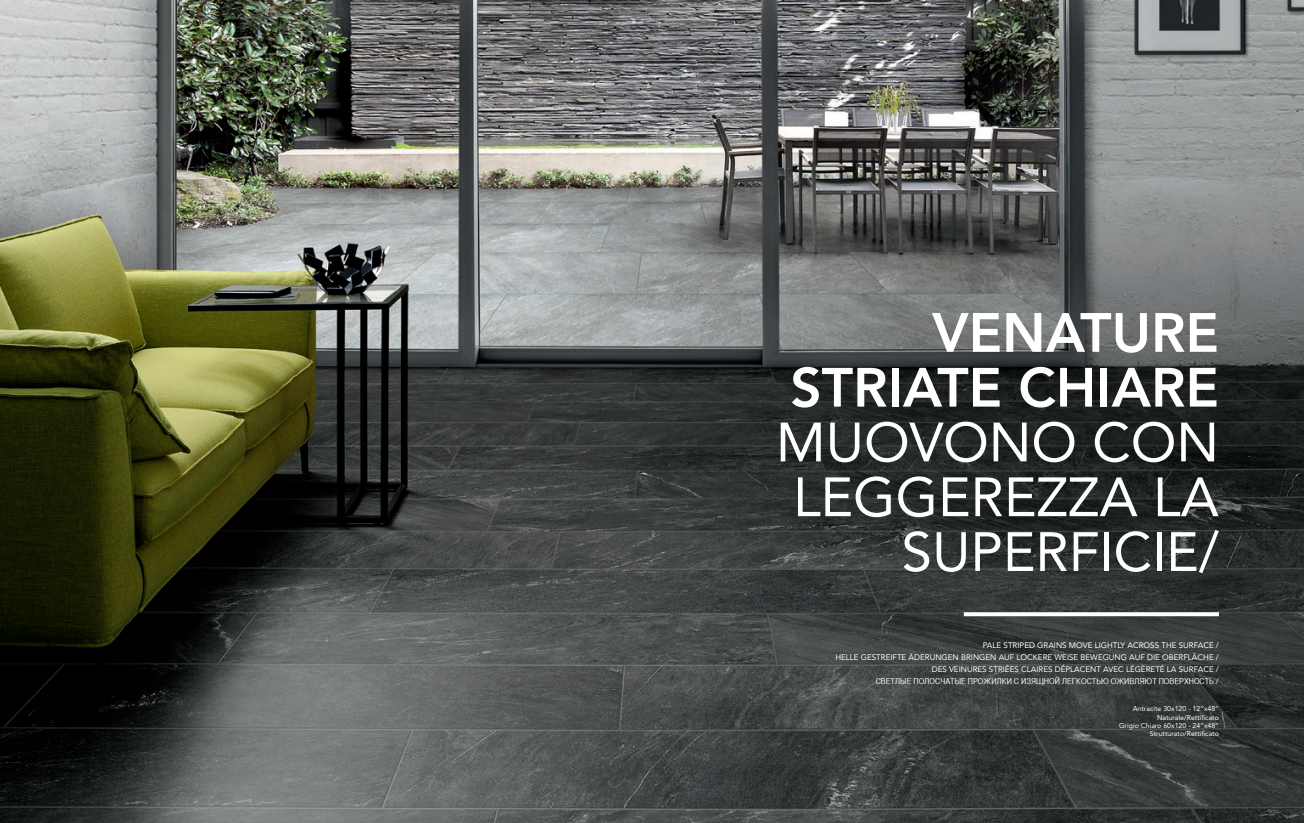
<style>
.page{position:relative;width:1304px;height:823px;background:#fff}
.page>*{position:absolute;margin:0;border:0;box-sizing:border-box;transform-origin:0 0}
.t1{font:54.7px/54.7px "Avenir";color:#fff;text-align:right}
.t2{font:800 54.7px "Avenir";color:#fff}
.t3{font:8px "Avenir";color:#fff}
.t4{font:8px "Helvetica CY Plain";color:#fff;scale:1.1 1}
.t5{font:7px "Avenir";color:#fff}
.s1{font-weight:800}
.s2{font-family:"Avenir"}
</style>
<div class="page">
<img style="left:0;top:0;width:1304px;height:822px">
<svg style="left:964px;top:612px;width:255px;height:4px"></svg>
<p class="t2" style="left:932px;top:300px;width:288px">VENATURE</p>
<p class="t1" style="left:776px;top:360px;width:445px"><span class="s1">STRIATE CHIARE<br></span>MUOVONO CON<br>LEGGEREZZA LA<br>SUPERFICIE/</p>
<p class="t3" style="left:983px;top:639px;width:238px">PALE STRIPED GRAINS MOVE LIGHTLY ACROSS THE SURFACE /</p>
<p class="t3" style="left:835px;top:651px;width:385px">HELLE GESTREIFTE ÄDERUNGEN BRINGEN AUF LOCKERE WEISE BEWEGUNG AUF DIE OBERFLÄCHE /</p>
<p class="t3" style="left:932px;top:663px;width:289px">DES VEINURES STRIÉES CLAIRES DÉPLACENT AVEC LÉGÈRETÉ LA SURFACE /</p>
<p class="t4" style="left:876px;top:676px;width:314px">СВЕТЛЫЕ ПОЛОСЧАТЫЕ ПРОЖИЛКИ С ИЗЯЩНОЙ ЛЕГКОСТЬЮ ОЖИВЛЯЮТ ПОВЕРХНОСТЬ <span class="s2">/</span></p>
<p class="t5" style="left:1133px;top:704px;width:88px">Antracite 30x120 - 12”x48”</p>
<p class="t5" style="left:1157px;top:712px;width:63px">Naturale/Rettificato</p>
<p class="t5" style="left:1119px;top:721px;width:101px">Grigio Chiaro 60x120 - 24”x48”</p>
<p class="t5" style="left:1150px;top:729px;width:71px">Strutturato/Rettificato</p>
</div>
